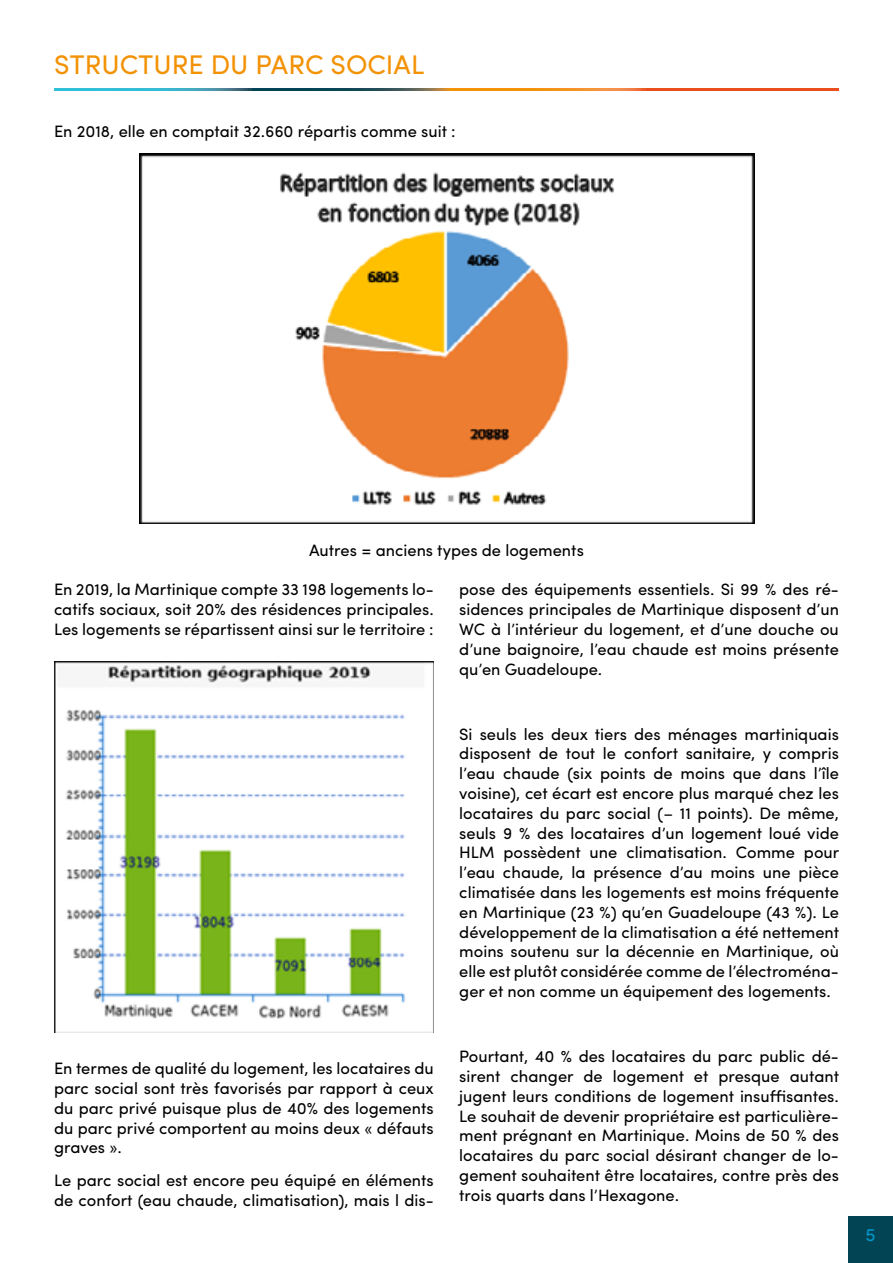
<style>
.page{position:relative;width:893px;height:1263px;background:#fff}
.page>*{position:absolute;margin:0;border:0;box-sizing:border-box;transform-origin:0 0}
.t1{font:27px "Sofia Pro";color:#f39204}
.t2{font:18px "Sofia Pro";color:#0099ce}
.t3{font:16.5px/19.8px "Sofia Pro";color:#000;text-align:justify}
</style>
<div class="page">
<div style="left:848px;top:1216px;width:45px;height:47px;background:#024454"></div>
<img style="left:140px;top:153px;width:615px;height:370px">
<img style="left:55px;top:661px;width:379px;height:372px">
<h1 class="t1" style="left:54px;top:45px;width:372px">STRUCTURE DU PARC SOCIAL</h1>
<p class="t3" style="left:54px;top:120px;width:403px">En 2018, elle en comptait 32.660 répartis comme suit :</p>
<p class="t3" style="left:309px;top:539px;width:276px">Autres = anciens types de logements</p>
<p class="t3" style="left:54px;top:578px;width:381px">En 2019, la Martinique compte 33 198 logements lo&shy;catifs sociaux, soit 20% des résidences principales.<br>Les logements se répartissent ainsi sur le territoire :</p>
<p class="t3" style="left:459px;top:578px;width:381px">pose des équipements essentiels. Si 99 % des ré&shy;sidences principales de Martinique disposent d’un WC à l’intérieur du logement, et d’une douche ou d’une baignoire, l’eau chaude est moins présente qu’en Guadeloupe.</p>
<p class="t3" style="left:54px;top:1057px;width:381px">En termes de qualité du logement, les locataires du parc social sont très favorisés par rapport à ceux du parc privé puisque plus de 40% des logements du parc privé comportent au moins deux « défauts graves ».</p>
<p class="t3" style="left:54px;top:1169px;width:381px">Le parc social est encore peu équipé en éléments de confort (eau chaude, climatisation), mais l dis-</p>
<p class="t3" style="left:459px;top:723px;width:382px">Si seuls les deux tiers des ménages martiniquais disposent de tout le confort sanitaire, y compris l’eau chaude (six points de moins que dans l’île voisine), cet écart est encore plus marqué chez les locataires du parc social (– 11 points). De même, seuls 9 % des locataires d’un logement loué vide HLM possèdent une climatisation. Comme pour l’eau chaude, la présence d’au moins une pièce climatisée dans les logements est moins fréquente en Martinique (23 %) qu’en Guadeloupe (43 %). Le développement de la climatisation a été nettement moins soutenu sur la décennie en Martinique, où elle est plutôt considérée comme de l’électroména&shy;ger et non comme un équipement des logements.</p>
<p class="t3" style="left:459px;top:1045px;width:381px;text-align:left">Pourtant, 40 % des locataires du parc public dé&shy;sirent changer de logement et presque autant jugent leurs conditions de logement insuffisantes.<br>Le souhait de devenir propriétaire est particulière&shy;ment prégnant en Martinique. Moins de 50 % des locataires du parc social désirant changer de lo&shy;gement souhaitent être locataires, contre près des trois quarts dans l’Hexagone.</p>
<p class="t2" style="left:866px;top:1221px;width:12px">5</p>
</div>
